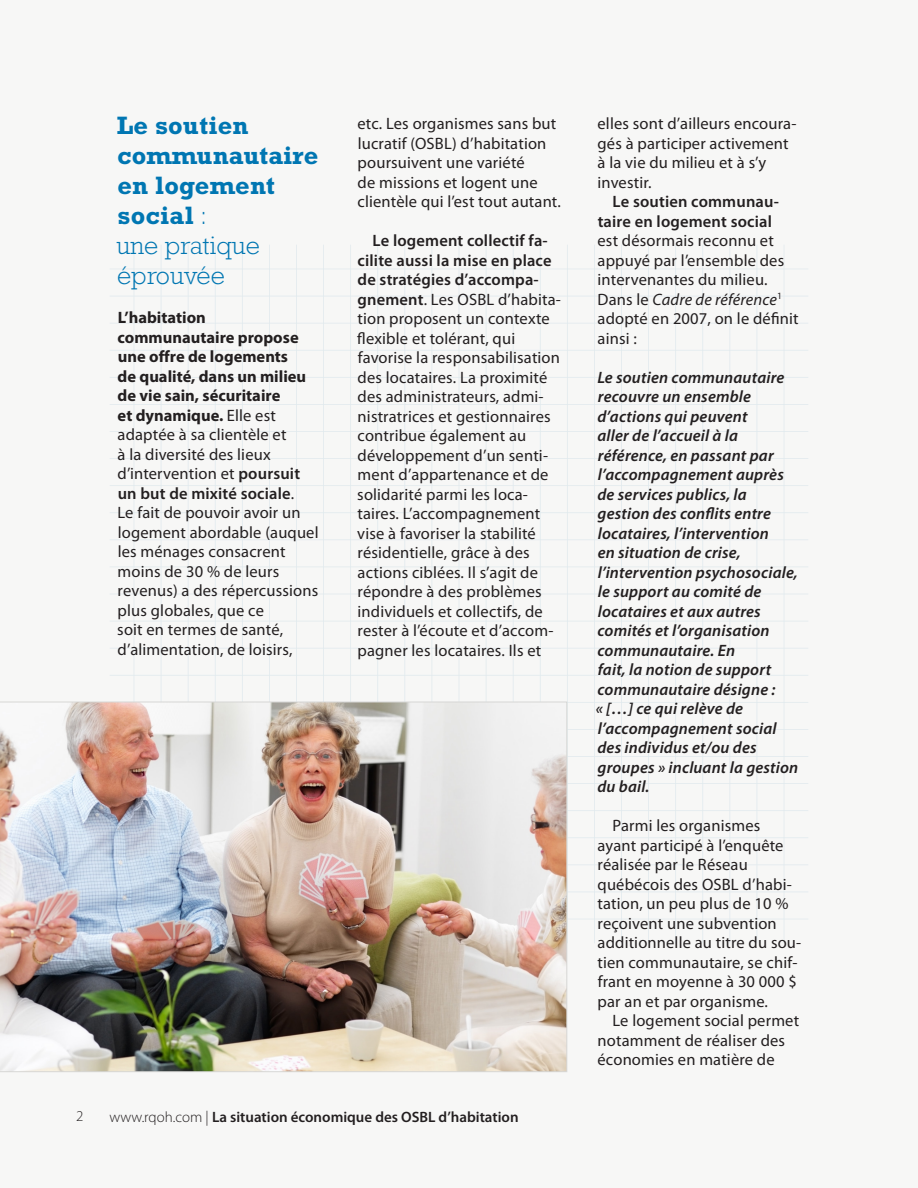
<style>
.page{position:relative;width:918px;height:1188px;background:#f7f7f6}
.page>*{position:absolute;margin:0;border:0;box-sizing:border-box;transform-origin:0 0}
.titres_et_citations{font:700 25.5px/30px "Rockwell Std";letter-spacing:.01em;color:#0076b2}
.titres_et_citations-2{font:300 25.5px "Rockwell Std";letter-spacing:.01em;color:#0076b2}
.titres_et_citations-3{font:16.5px/19.5px "Myriad Pro";letter-spacing:.01em;color:#231f20}
.titres_et_citations-4{font:italic 600 16.5px/19.5px "Myriad Pro";letter-spacing:.01em;color:#231f20}
.t1{font:600 15px "Myriad Pro";color:#231f20}
.t2{font:300 15px "Myriad Pro";color:#231f20}
.s1{font-weight:300}
.s2{font-weight:700}
.s3{font-weight:600}
.s4{font-style:italic}
</style>
<div class="page">
<img style="left:0;top:702px;width:567px;height:370px">
<p class="titres_et_citations" style="left:117px;top:110px;width:133px">Le soutien</p>
<p class="titres_et_citations" style="left:118px;top:140px;width:202px">communautaire</p>
<p class="titres_et_citations" style="left:117px;top:170px;width:159px">en logement social <span class="s1">:</span></p>
<p class="titres_et_citations-2" style="left:116px;top:231px;width:145px">une pratique</p>
<p class="titres_et_citations-2" style="left:117px;top:261px;width:109px">éprouvée</p>
<p class="titres_et_citations-3" style="left:117px;top:308px;width:203px"><span class="s2">L’habitation communautaire propose une offre de logements<br>de qualité, dans un milieu de vie sain, sécuritaire<br>et dynamique.</span> Elle est adaptée à sa clientèle et<br>à la diversité des lieux d’intervention et <span class="s3">poursuit un but de mixité sociale</span>.<br>Le fait de pouvoir avoir un logement abordable (auquel les ménages consacrent moins de 30 % de leurs revenus) a des répercussions plus globales, que ce<br>soit en termes de santé, d’alimentation, de loisirs,</p>
<p class="titres_et_citations-3" style="left:358px;top:114px;width:205px">etc. Les organismes sans but lucratif (OSBL) d’habitation poursuivent une variété<br>de missions et logent une clientèle qui l’est tout autant.</p>
<p class="titres_et_citations-3" style="left:357px;top:231px;width:205px;text-indent:15px"><span class="s3">Le logement collectif fa&shy;cilite aussi la mise en place de stratégies d’accompa&shy;gnement</span>. Les OSBL d’habita&shy;tion proposent un contexte flexible et tolérant, qui favorise la responsabilisation des locataires. La proximité des administrateurs, admi&shy;nistratrices et gestionnaires contribue également au développement d’un senti&shy;ment d’appartenance et de solidarité parmi les loca&shy;taires. L’accompagnement vise à favoriser la stabilité résidentielle, grâce à des actions ciblées. Il s’agit de répondre à des problèmes individuels et collectifs, de rester à l’écoute et d’accom&shy;pagner les locataires. Ils et</p>
<p class="t2" style="left:76px;top:1107px;width:9px">2</p>
<p class="t1" style="left:110px;top:1108px;width:411px"><span class="s1">www.rqoh.com |</span> La situation économique des OSBL d’habitation</p>
<p class="titres_et_citations-3" style="left:598px;top:114px;width:200px">elles sont d’ailleurs encoura&shy;gés à participer activement à la vie du milieu et à s’y investir.</p>
<p class="titres_et_citations-3" style="left:598px;top:192px;width:203px;text-indent:15px"><span class="s3">Le soutien communau&shy;taire en logement social<br></span>est désormais reconnu et appuyé par l’ensemble des intervenantes du milieu.<br>Dans le <span class="s4">Cadre de référence</span><sup>1 </sup>adopté en 2007, on le définit ainsi :</p>
<p class="titres_et_citations-4" style="left:596px;top:367px;width:204px">Le soutien communautaire recouvre un ensemble d’actions qui peuvent<br>aller de l’accueil à la référence, en passant par l’accompagnement auprès de services publics, la gestion des conflits entre locataires, l’intervention<br>en situation de crise, l’intervention psychosociale, le support au comité de locataires et aux autres comités et l’organisation communautaire. En<br>fait, la notion de support communautaire désigne :<br>« […] ce qui relève de l’accompagnement social des individus et/ou des groupes » incluant la gestion du bail.</p>
<p class="titres_et_citations-3" style="left:597px;top:816px;width:205px;text-indent:15px">Parmi les organismes ayant participé à l’enquête réalisée par le Réseau québécois des OSBL d’habi&shy;tation, un peu plus de 10 % reçoivent une subvention additionnelle au titre du sou&shy;tien communautaire, se chif&shy;frant en moyenne à 30 000 $ par an et par organisme.</p>
<p class="titres_et_citations-3" style="left:598px;top:1011px;width:203px;text-indent:15px">Le logement social permet notamment de réaliser des économies en matière de</p>
</div>
